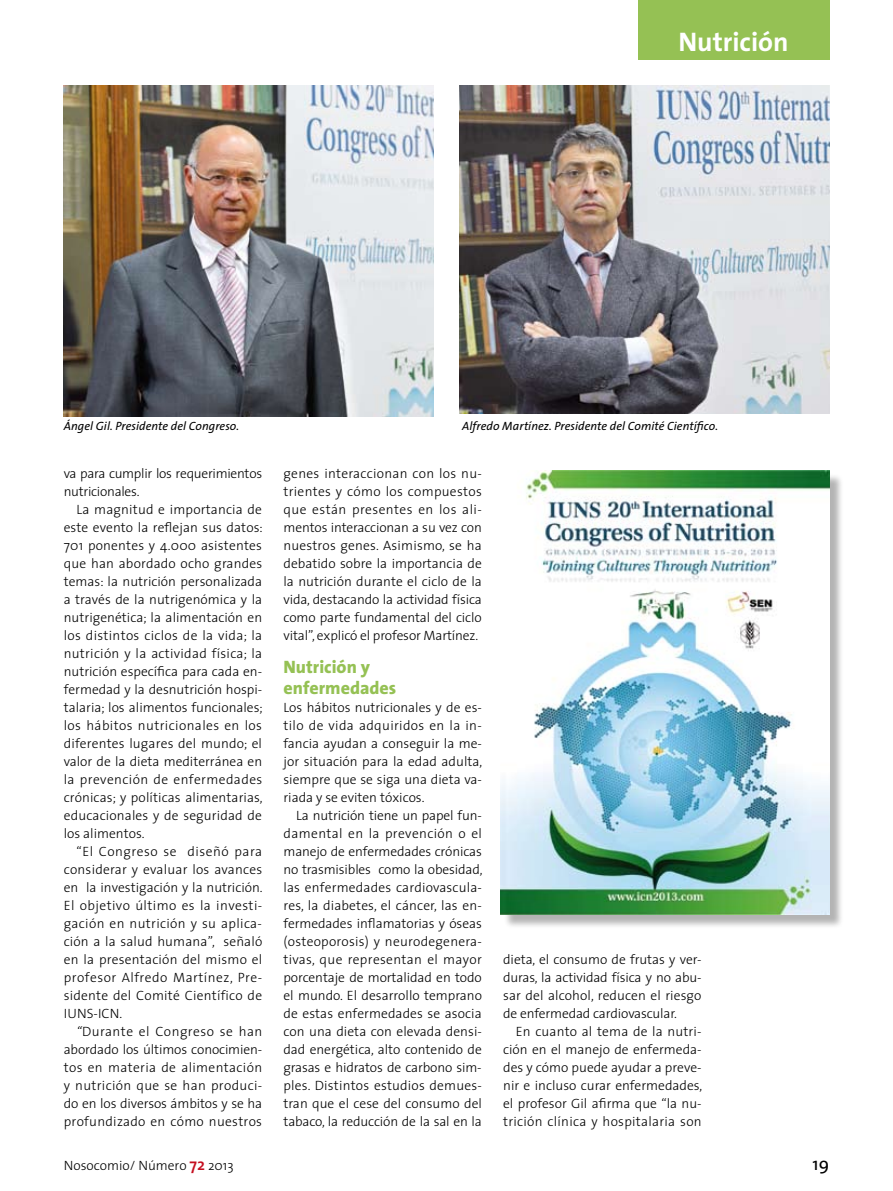
<style>
.page{position:relative;width:893px;height:1191px;background:#fff}
.page>*{position:absolute;margin:0;border:0;box-sizing:border-box;transform-origin:0 0}
.t1{font:27px "The Sans 7 Bold Plain";color:#fff}
.t2{font:800 18px/21px "The Sans 8";color:#95c154}
.t3{font:18px "The Sans 5";color:#000}
.t4{font:300 13.5px/18px "The Sans 3";letter-spacing:.005em;color:#000;text-align:justify}
.t5{font:300 13.5px "The Sans 3";letter-spacing:.025em;color:#000}
.t6{font:300 13.5px "The Sans 3";letter-spacing:.03em;color:#000}
.t7{font:300 13.5px "The Sans 3";letter-spacing:.035em;color:#000}
.t8{font:300 13.5px "The Sans 3";letter-spacing:-.02em;color:#000}
.t9{font:300 13.5px "The Sans 3";letter-spacing:.04em;color:#000}
.t10{font:italic 12px "The Sans 5";letter-spacing:.005em;color:#000}
.s1{font-style:italic}
.s2{font-family:"The Sans 6";font-weight:600;font-size:16.5px;color:#c50e1f}
</style>
<div class="page">
<div style="left:638px;top:0;width:191px;height:60px;background:#95c154"></div>
<img style="left:459px;top:85px;width:370px;height:329px">
<img style="left:64px;top:85px;width:370px;height:331px">
<div style="left:503px;top:473px;width:347px;height:462px;background:#000;opacity:.3"></div>
<img style="left:501px;top:470px;width:328px;height:444px">
<p class="t1" style="left:678px;top:19px;width:112px">Nutrición</p>
<p class="t10" style="left:64px;top:416px;width:177px">Ángel Gil. Presidente del Congreso.</p>
<p class="t10" style="left:462px;top:416px;width:258px">Alfredo Martínez. Presidente del Comité Científico.</p>
<p class="t8" style="left:64px;top:462px;width:200px">va para cumplir los requerimientos</p>
<p class="t8" style="left:64px;top:480px;width:77px">nutricionales.</p>
<p class="t4" style="left:77px;top:500px;width:187px">La magnitud e importancia de</p>
<p class="t4" style="left:64px;top:518px;width:201px">este evento la reflejan sus datos:</p>
<p class="t4" style="left:64px;top:536px;width:200px">701 ponentes y 4.000 asistentes</p>
<p class="t4" style="left:64px;top:554px;width:200px">que han abordado ocho grandes</p>
<p class="t4" style="left:64px;top:572px;width:200px">temas: la nutrición personalizada</p>
<p class="t4" style="left:64px;top:590px;width:200px">a través de la nutrigenómica y la</p>
<p class="t4" style="left:64px;top:608px;width:200px">nutrigenética; la alimentación en</p>
<p class="t4" style="left:64px;top:626px;width:200px">los distintos ciclos de la vida; la</p>
<p class="t4" style="left:64px;top:644px;width:200px">nutrición y la actividad física; la</p>
<p class="t4" style="left:64px;top:662px;width:200px">nutrición específica para cada en-</p>
<p class="t4" style="left:64px;top:680px;width:200px">fermedad y la desnutrición hospi-</p>
<p class="t4" style="left:64px;top:698px;width:201px">talaria; los alimentos funcionales;</p>
<p class="t6" style="left:64px;top:714px;width:200px">los hábitos nutricionales en los</p>
<p class="t4" style="left:64px;top:734px;width:200px">diferentes lugares del mundo; el</p>
<p class="t4" style="left:64px;top:752px;width:200px">valor de la dieta mediterránea en</p>
<p class="t6" style="left:64px;top:768px;width:200px">la prevención de enfermedades</p>
<p class="t4" style="left:64px;top:788px;width:200px">crónicas; y políticas alimentarias,</p>
<p class="t4" style="left:64px;top:806px;width:200px">educacionales y de seguridad de</p>
<p class="t4" style="left:64px;top:824px;width:82px">los alimentos.</p>
<p class="t9" style="left:77px;top:840px;width:187px">“El Congreso se diseñó para</p>
<p class="t4" style="left:64px;top:860px;width:200px">considerar y evaluar los avances</p>
<p class="t4" style="left:64px;top:878px;width:200px">en la investigación y la nutrición.</p>
<p class="t6" style="left:64px;top:894px;width:200px">El objetivo último es la investi-</p>
<p class="t5" style="left:64px;top:912px;width:200px">gación en nutrición y su aplica-</p>
<p class="t4" style="left:64px;top:932px;width:200px">ción a la salud humana”, señaló</p>
<p class="t4" style="left:64px;top:950px;width:200px">en la presentación del mismo el</p>
<p class="t7" style="left:64px;top:966px;width:200px">profesor Alfredo Martínez, Pre-</p>
<p class="t4" style="left:64px;top:986px;width:200px">sidente del Comité Científico de</p>
<p class="t4" style="left:64px;top:1004px;width:60px">IUNS-ICN.</p>
<p class="t7" style="left:77px;top:1020px;width:187px"><span class="s1">“</span>Durante el Congreso se han</p>
<p class="t4" style="left:64px;top:1040px;width:200px">abordado los últimos conocimien-</p>
<p class="t5" style="left:64px;top:1056px;width:200px">tos en materia de alimentación</p>
<p class="t5" style="left:64px;top:1074px;width:200px">y nutrición que se han produci-</p>
<p class="t4" style="left:64px;top:1094px;width:200px">do en los diversos ámbitos y se ha</p>
<p class="t4" style="left:64px;top:1112px;width:200px">profundizado en cómo nuestros</p>
<p class="t4" style="left:283px;top:464px;width:200px">genes interaccionan con los nu&shy;trientes y cómo los compuestos que están presentes en los ali&shy;mentos interaccionan a su vez con nuestros genes. Asimismo, se ha debatido sobre la importancia de la nutrición durante el ciclo de la vida, destacando la actividad física como parte fundamental del ciclo vital”, explicó el profesor Martínez.</p>
<p class="t2" style="left:283px;top:656px;width:114px">Nutrición y enfermedades</p>
<p class="t4" style="left:283px;top:698px;width:200px">Los hábitos nutricionales y de es-</p>
<p class="t5" style="left:283px;top:714px;width:200px">tilo de vida adquiridos en la in-</p>
<p class="t4" style="left:283px;top:734px;width:200px">fancia ayudan a conseguir la me-</p>
<p class="t4" style="left:283px;top:752px;width:200px">jor situación para la edad adulta,</p>
<p class="t4" style="left:283px;top:770px;width:200px">siempre que se siga una dieta va-</p>
<p class="t4" style="left:283px;top:788px;width:143px">riada y se eviten tóxicos.</p>
<p class="t4" style="left:296px;top:806px;width:187px">La nutrición tiene un papel fun-</p>
<p class="t6" style="left:283px;top:822px;width:200px">damental en la prevención o el</p>
<p class="t4" style="left:283px;top:842px;width:200px">manejo de enfermedades crónicas</p>
<p class="t4" style="left:283px;top:860px;width:201px">no trasmisibles como la obesidad,</p>
<p class="t4" style="left:283px;top:878px;width:200px">las enfermedades cardiovascula-</p>
<p class="t4" style="left:283px;top:896px;width:200px">res, la diabetes, el cáncer, las en-</p>
<p class="t4" style="left:283px;top:914px;width:200px">fermedades inflamatorias y óseas</p>
<p class="t4" style="left:283px;top:932px;width:200px">(osteoporosis) y neurodegenera-</p>
<p class="t5" style="left:283px;top:948px;width:200px">tivas, que representan el mayor</p>
<p class="t4" style="left:283px;top:968px;width:200px">porcentaje de mortalidad en todo</p>
<p class="t4" style="left:283px;top:986px;width:200px">el mundo. El desarrollo temprano</p>
<p class="t4" style="left:283px;top:1004px;width:200px">de estas enfermedades se asocia</p>
<p class="t4" style="left:283px;top:1022px;width:200px">con una dieta con elevada densi-</p>
<p class="t4" style="left:283px;top:1040px;width:200px">dad energética, alto contenido de</p>
<p class="t4" style="left:283px;top:1058px;width:200px">grasas e hidratos de carbono sim-</p>
<p class="t4" style="left:283px;top:1076px;width:200px">ples. Distintos estudios demues-</p>
<p class="t4" style="left:283px;top:1094px;width:200px">tran que el cese del consumo del</p>
<p class="t4" style="left:283px;top:1112px;width:200px">tabaco, la reducción de la sal en la</p>
<p class="t4" style="left:503px;top:950px;width:200px">dieta, el consumo de frutas y ver-</p>
<p class="t4" style="left:503px;top:968px;width:200px">duras, la actividad física y no abu-</p>
<p class="t4" style="left:503px;top:986px;width:200px">sar del alcohol, reducen el riesgo</p>
<p class="t4" style="left:503px;top:1004px;width:175px">de enfermedad cardiovascular.</p>
<p class="t4" style="left:516px;top:1022px;width:187px">En cuanto al tema de la nutri-</p>
<p class="t4" style="left:503px;top:1040px;width:200px">ción en el manejo de enfermeda-</p>
<p class="t4" style="left:503px;top:1058px;width:200px">des y cómo puede ayudar a preve-</p>
<p class="t4" style="left:503px;top:1076px;width:200px">nir e incluso curar enfermedades,</p>
<p class="t4" style="left:503px;top:1094px;width:200px">el profesor Gil afirma que “la nu-</p>
<p class="t4" style="left:503px;top:1112px;width:200px">trición clínica y hospitalaria son</p>
<p class="t4" style="left:64px;top:1155px;width:171px">Nosocomio/ Número <span class="s2">72</span> 2013</p>
<p class="t3" style="left:813px;top:1148px;width:18px">19</p>
</div>
